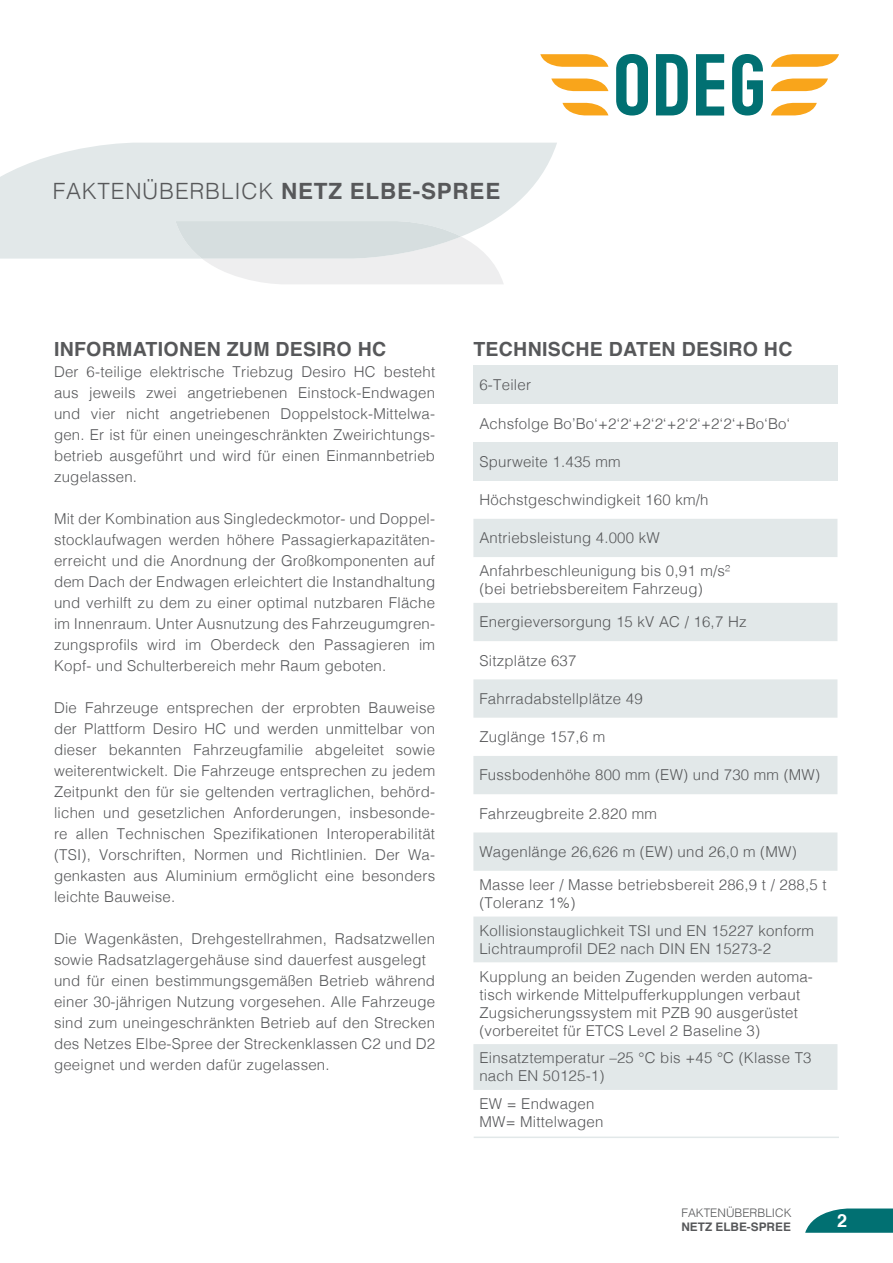
<style>
.page{position:relative;width:893px;height:1263px;background:#fff}
.page>*{position:absolute;margin:0;border:0;box-sizing:border-box;transform-origin:0 0}
.t1{font:300 22.5px "Helvetica";letter-spacing:.035em;color:#57585a}
.t2{font:700 19.5px "Helvetica";letter-spacing:.015em;color:#57585a}
.t3{font:700 18px "Helvetica";color:#fff}
.t4{font:300 15px/21px "Helvetica";letter-spacing:.015em;color:#57585a}
.t5{font:300 11.85px "Helvetica";color:#57585a}
.t6{font:700 11.85px "Helvetica";color:#57585a}
.s1{font-weight:700}
</style>
<div class="page">
<svg style="left:805px;top:1208px;width:88px;height:25px;background:#288587"></svg>
<svg style="left:616px;top:54px;width:32px;height:62px"></svg>
<svg style="left:656px;top:54px;width:32px;height:61px"></svg>
<svg style="left:696px;top:54px;width:28px;height:62px"></svg>
<svg style="left:732px;top:54px;width:31px;height:62px"></svg>
<svg style="left:540px;top:54px;width:68px;height:13px"></svg>
<svg style="left:551px;top:79px;width:57px;height:12px"></svg>
<svg style="left:562px;top:103px;width:46px;height:12px"></svg>
<svg style="left:771px;top:54px;width:68px;height:13px"></svg>
<svg style="left:771px;top:79px;width:57px;height:12px"></svg>
<svg style="left:771px;top:103px;width:46px;height:12px"></svg>
<svg style="left:0;top:143px;width:557px;height:116px;background:#e5eaeb"></svg>
<svg style="left:175px;top:221px;width:329px;height:63px;background:#e4e8e9"></svg>
<div style="left:473px;top:366px;width:364px;height:38px;background:#e2e8e9"></div>
<div style="left:473px;top:442px;width:364px;height:38px;background:#e2e8e9"></div>
<svg style="left:473px;top:519px;width:364px;height:571px"></svg>
<hr style="left:474px;top:1136px;width:365px;height:2px;background:#e2e8e9">
<h1 class="t1" style="left:53px;top:172px;width:449px">FAKTENÜBERBLICK <span class="s1">NETZ ELBE-SPREE</span></h1>
<h2 class="t2" style="left:54px;top:333px;width:334px">INFORMATIONEN ZUM DESIRO HC</h2>
<p class="t4" style="left:54px;top:360px;width:383px;text-align:justify">Der 6-teilige elektrische Triebzug Desiro HC besteht aus jeweils zwei angetriebenen Einstock-Endwagen und vier nicht angetriebenen Doppelstock-Mittelwa&shy;gen. Er ist für einen uneingeschränkten Zweirichtungs&shy;betrieb ausgeführt und wird für einen Einmannbetrieb zugelassen.</p>
<p class="t4" style="left:54px;top:507px;width:383px;text-align:justify">Mit der Kombination aus Singledeckmotor- und Doppel&shy;stocklaufwagen werden höhere Passagierkapazitäten&shy;erreicht und die Anordnung der Großkomponenten auf dem Dach der Endwagen erleichtert die Instandhaltung und verhilft zu dem zu einer optimal nutzbaren Fläche im Innenraum. Unter Ausnutzung des Fahrzeugumgren&shy;zungsprofils wird im Oberdeck den Passagieren im Kopf- und Schulterbereich mehr Raum geboten.</p>
<p class="t4" style="left:54px;top:696px;width:383px;text-align:justify">Die Fahrzeuge entsprechen der erprobten Bauweise der Plattform Desiro HC und werden unmittelbar von dieser bekannten Fahrzeugfamilie abgeleitet sowie weiterentwickelt. Die Fahrzeuge entsprechen zu jedem Zeitpunkt den für sie geltenden vertraglichen, behörd&shy;lichen und gesetzlichen Anforderungen, insbesonde&shy;re allen Technischen Spezifikationen Interoperabilität (TSI), Vorschriften, Normen und Richtlinien. Der Wa&shy;genkasten aus Aluminium ermöglicht eine besonders leichte Bauweise.</p>
<p class="t4" style="left:54px;top:927px;width:383px">Die Wagenkästen, Drehgestellrahmen, Radsatzwellen sowie Radsatzlagergehäuse sind dauerfest ausgelegt und für einen bestimmungsgemäßen Betrieb während einer 30-jährigen Nutzung vorgesehen. Alle Fahrzeuge sind zum uneingeschränkten Betrieb auf den Strecken des Netzes Elbe-Spree der Streckenklassen C2 und D2 geeignet und werden dafür zugelassen.</p>
<h2 class="t2" style="left:473px;top:333px;width:320px">TECHNISCHE DATEN DESIRO HC</h2>
<p class="t4" style="left:479px;top:373px;width:53px">6-Teiler</p>
<p class="t4" style="left:479px;top:412px;width:312px">Achsfolge Bo’Bo‘+2‘2‘+2‘2‘+2‘2‘+2‘2‘+Bo‘Bo‘</p>
<p class="t4" style="left:479px;top:450px;width:143px">Spurweite 1.435 mm</p>
<p class="t4" style="left:479px;top:488px;width:231px">Höchstgeschwindigkeit 160 km/h</p>
<p class="t4" style="left:479px;top:526px;width:182px">Antriebsleistung 4.000 kW</p>
<p class="t4" style="left:479px;top:561px;width:252px;line-height:18px">Anfahrbeschleunigung bis 0,91 m/s² (bei betriebsbereitem Fahrzeug)</p>
<p class="t4" style="left:479px;top:610px;width:269px">Energieversorgung 15 kV AC / 16,7 Hz</p>
<p class="t4" style="left:479px;top:649px;width:99px">Sitzplätze 637</p>
<p class="t4" style="left:479px;top:687px;width:165px">Fahrradabstellplätze 49</p>
<p class="t4" style="left:479px;top:725px;width:127px">Zuglänge 157,6 m</p>
<p class="t4" style="left:479px;top:763px;width:342px">Fussbodenhöhe 800 mm (EW) und 730 mm (MW)</p>
<p class="t4" style="left:479px;top:802px;width:179px">Fahrzeugbreite 2.820 mm</p>
<p class="t4" style="left:479px;top:840px;width:319px">Wagenlänge 26,626 m (EW) und 26,0 m (MW)</p>
<p class="t4" style="left:479px;top:875px;width:349px;line-height:18px">Masse leer / Masse betriebsbereit 286,9 t / 288,5 t (Toleranz 1%)</p>
<p class="t4" style="left:479px;top:920px;width:336px;line-height:18px">Kollisionstauglichkeit TSI und EN 15227 konform<br>Lichtraumprofil DE2 nach DIN EN 15273-2</p>
<p class="t4" style="left:479px;top:966px;width:335px;line-height:18px">Kupplung an beiden Zugenden werden automa&shy;tisch wirkende Mittelpufferkupplungen verbaut Zugsicherungssystem mit PZB 90 ausgerüstet (vorbereitet für ETCS Level 2 Baseline 3)</p>
<p class="t4" style="left:479px;top:1048px;width:334px;line-height:18px">Einsatztemperatur –25 °C bis +45 °C (Klasse T3 nach EN 50125-1)</p>
<p class="t4" style="left:479px;top:1094px;width:125px;line-height:18px">EW = Endwagen<br>MW= Mittelwagen</p>
<p class="t5" style="left:681px;top:1203px;width:112px">FAKTENÜBERBLICK</p>
<p class="t6" style="left:681px;top:1217px;width:111px">NETZ ELBE-SPREE</p>
<p class="t3" style="left:837px;top:1206px;width:12px">2</p>
</div>
